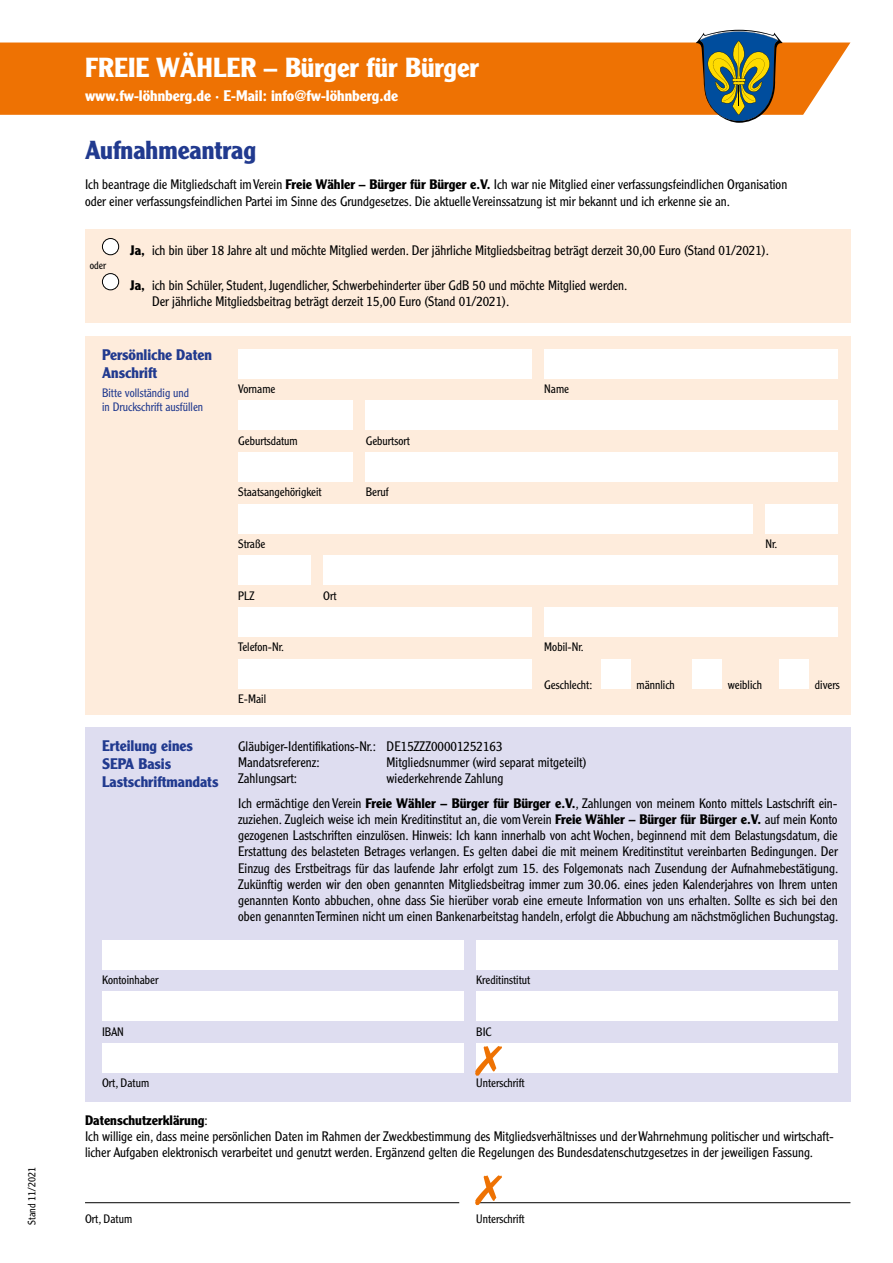
<style>
.page{position:relative;width:893px;height:1263px;background:#fff}
.page>*{position:absolute;margin:0;border:0;box-sizing:border-box;transform-origin:0 0}
.t1{font:700 27px "Clearface Gothic LH";color:#fff}
.t2{font:700 25.5px "Clearface Gothic LH";color:#213a8f}
.t3{font:700 15px/18px "Clearface Gothic LH";color:#213a8f}
.t4{font:700 15px "Clearface Gothic LH";color:#fff}
.t5{font:300 13.5px/16.2px "Clearface Gothic LH";color:#000}
.t6{font:300 12px "Clearface Gothic LH";color:#000}
.t7{font:300 12px/14.4px "Clearface Gothic LH";color:#213a8f}
.t8{font:300 10.5px "Clearface Gothic LH";color:#000}
.s1{font-weight:700}
</style>
<div class="page">
<div style="left:85px;top:230px;width:765px;height:93px;background:#feecdc"></div>
<div style="left:85px;top:336px;width:765px;height:378px;background:#feecdc"></div>
<div style="left:85px;top:727px;width:765px;height:374px;background:#deddf0"></div>
<div style="left:102px;top:238px;width:17px;height:17px;background:#fff;border-radius:50%"></div>
<div style="left:102px;top:238px;width:17px;height:17px;border:1px solid #000;border-radius:50%"></div>
<div style="left:238px;top:349px;width:293px;height:29px;background:#fff"></div>
<div style="left:544px;top:349px;width:294px;height:29px;background:#fff"></div>
<div style="left:238px;top:400px;width:115px;height:30px;background:#fff"></div>
<div style="left:366px;top:400px;width:472px;height:30px;background:#fff"></div>
<div style="left:238px;top:452px;width:115px;height:30px;background:#fff"></div>
<div style="left:366px;top:452px;width:472px;height:30px;background:#fff"></div>
<div style="left:238px;top:504px;width:515px;height:29px;background:#fff"></div>
<div style="left:765px;top:504px;width:73px;height:29px;background:#fff"></div>
<div style="left:238px;top:555px;width:72px;height:30px;background:#fff"></div>
<div style="left:323px;top:555px;width:515px;height:30px;background:#fff"></div>
<div style="left:238px;top:607px;width:293px;height:30px;background:#fff"></div>
<div style="left:544px;top:607px;width:294px;height:30px;background:#fff"></div>
<div style="left:238px;top:659px;width:293px;height:29px;background:#fff"></div>
<div style="left:601px;top:659px;width:30px;height:29px;background:#fff"></div>
<div style="left:692px;top:659px;width:30px;height:29px;background:#fff"></div>
<div style="left:779px;top:659px;width:30px;height:29px;background:#fff"></div>
<div style="left:102px;top:274px;width:17px;height:16px;background:#fff;border-radius:50%"></div>
<div style="left:102px;top:273px;width:17px;height:17px;border:1px solid #000;border-radius:50%"></div>
<div style="left:102px;top:940px;width:361px;height:29px;background:#fff"></div>
<div style="left:476px;top:940px;width:362px;height:29px;background:#fff"></div>
<div style="left:102px;top:991px;width:361px;height:30px;background:#fff"></div>
<div style="left:476px;top:991px;width:362px;height:30px;background:#fff"></div>
<div style="left:102px;top:1043px;width:361px;height:30px;background:#fff"></div>
<div style="left:476px;top:1043px;width:362px;height:30px;background:#fff"></div>
<hr style="left:85px;top:1202px;width:374px;height:1px;background:#000">
<hr style="left:476px;top:1202px;width:374px;height:1px;background:#000">
<svg style="left:475px;top:1175px;width:27px;height:30px"></svg>
<svg style="left:475px;top:1046px;width:27px;height:30px"></svg>
<div style="left:0;top:43px;width:850px;height:72px;background:#ee7203"></div>
<svg style="left:696px;top:30px;width:87px;height:93px;background:#787d5e"></svg>
<p class="t8" style="left:25px;top:1225px;width:59px;rotate:-90deg">Stand 11/2021</p>
<h1 class="t1" style="left:85px;top:52px;width:395px">FREIE WÄHLER – Bürger für Bürger</h1>
<p class="t4" style="left:85px;top:87px;width:314px">www.fw-löhnberg.de · E-Mail: info@fw-löhnberg.de</p>
<h2 class="t2" style="left:85px;top:136px;width:173px">Aufnahmeantrag</h2>
<p class="t5" style="left:85px;top:176px;width:704px">Ich beantrage die Mitgliedschaft im Verein <span class="s1">Freie Wähler – Bürger für Bürger e.V.</span> Ich war nie Mitglied einer verfassungsfeindlichen Organisation oder einer verfassungsfeindlichen Partei im Sinne des Grundgesetzes. Die aktuelle Vereinssatzung ist mir bekannt und ich erkenne sie an.</p>
<p class="t8" style="left:90px;top:259px;width:18px">oder</p>
<p class="t5" style="left:130px;top:242px;width:640px"><span class="s1">Ja,</span> ich bin über 18 Jahre alt und möchte Mitglied werden. Der jährliche Mitgliedsbeitrag beträgt derzeit 30,00 Euro (Stand 01/2021).</p>
<p class="t5" style="left:152px;top:277px;width:477px;text-indent:-22px"><span class="s1">Ja,</span> ich bin Schüler, Student, Jugendlicher, Schwerbehinderter über GdB 50 und möchte Mitglied werden.<br>Der jährliche Mitgliedsbeitrag beträgt derzeit 15,00 Euro (Stand 01/2021).</p>
<p class="t3" style="left:102px;top:346px;width:111px">Persönliche Daten<br>Anschrift</p>
<p class="t7" style="left:102px;top:385px;width:103px">Bitte vollständig und<br>in Druckschrift ausfüllen</p>
<p class="t6" style="left:238px;top:381px;width:39px">Vorname</p>
<p class="t6" style="left:544px;top:381px;width:26px">Name</p>
<p class="t6" style="left:238px;top:433px;width:61px">Geburtsdatum</p>
<p class="t6" style="left:366px;top:433px;width:46px">Geburtsort</p>
<p class="t6" style="left:238px;top:485px;width:85px">Staatsangehörigkeit</p>
<p class="t6" style="left:366px;top:485px;width:24px">Beruf</p>
<p class="t6" style="left:238px;top:536px;width:29px">Straße</p>
<p class="t6" style="left:765px;top:536px;width:13px">Nr.</p>
<p class="t6" style="left:238px;top:588px;width:18px">PLZ</p>
<p class="t6" style="left:323px;top:588px;width:15px">Ort</p>
<p class="t6" style="left:238px;top:640px;width:47px">Telefon-Nr.</p>
<p class="t6" style="left:544px;top:640px;width:41px">Mobil-Nr.</p>
<p class="t6" style="left:544px;top:677px;width:49px">Geschlecht:</p>
<p class="t6" style="left:636px;top:677px;width:40px">männlich</p>
<p class="t6" style="left:728px;top:677px;width:36px">weiblich</p>
<p class="t6" style="left:815px;top:677px;width:26px">divers</p>
<p class="t6" style="left:238px;top:691px;width:29px">E-Mail</p>
<p class="t3" style="left:102px;top:737px;width:118px">Erteilung eines<br>SEPA Basis<br>Lastschriftmandats</p>
<p class="t5" style="left:238px;top:738px;width:266px">Gläubiger-Identifikations-Nr.: DE15ZZZ00001252163<br>Mandatsreferenz:</p>
<p class="t5" style="left:387px;top:754px;width:201px">Mitgliedsnummer (wird separat mitgeteilt)</p>
<p class="t5" style="left:238px;top:770px;width:60px">Zahlungsart:</p>
<p class="t5" style="left:238px;top:766px;width:601px;line-height:24.8px;text-indent:149px">wiederkehrende Zahlung<br>Ich ermächtige den Verein <span class="s1">Freie Wähler – Bürger für Bürger e.V.</span>, Zahlungen von meinem Konto mittels Lastschrift ein-</p>
<p class="t5" style="left:238px;top:811px;width:602px;text-align:justify">zuziehen. Zugleich weise ich mein Kreditinstitut an, die vom Verein <span class="s1">Freie Wähler – Bürger für Bürger e.V.</span> auf mein Konto gezogenen Lastschriften einzulösen. Hinweis: Ich kann innerhalb von acht Wochen, beginnend mit dem Belastungsdatum, die Erstattung des belasteten Betrages verlangen. Es gelten dabei die mit meinem Kreditinstitut vereinbarten Bedingungen. Der Einzug des Erstbeitrags für das laufende Jahr erfolgt zum 15. des Folgemonats nach Zusendung der Aufnahmebestätigung.<br>Zukünftig werden wir den oben genannten Mitgliedsbeitrag immer zum 30.06. eines jeden Kalenderjahres von Ihrem unten genannten Konto abbuchen, ohne dass Sie hierüber vorab eine erneute Information von uns erhalten. Sollte es sich bei den oben genannten Terminen nicht um einen Bankenarbeitstag handeln, erfolgt die Abbuchung am nächstmöglichen Buchungstag.</p>
<p class="t6" style="left:102px;top:972px;width:58px">Kontoinhaber</p>
<p class="t6" style="left:476px;top:972px;width:55px">Kreditinstitut</p>
<p class="t6" style="left:102px;top:1024px;width:23px">IBAN</p>
<p class="t6" style="left:476px;top:1024px;width:17px">BIC</p>
<p class="t6" style="left:102px;top:1076px;width:49px">Ort, Datum</p>
<p class="t6" style="left:476px;top:1076px;width:50px">Unterschrift</p>
<p class="t5" style="left:85px;top:1112px;width:749px"><span class="s1">Datenschutzerklärung</span>:<br>Ich willige ein, dass meine persönlichen Daten im Rahmen der Zweckbestimmung des Mitgliedsverhältnisses und der Wahrnehmung politischer und wirtschaft&shy;licher Aufgaben elektronisch verarbeitet und genutzt werden. Ergänzend gelten die Regelungen des Bundesdatenschutzgesetzes in der jeweiligen Fassung.</p>
<p class="t6" style="left:85px;top:1211px;width:49px">Ort, Datum</p>
<p class="t6" style="left:476px;top:1211px;width:50px">Unterschrift</p>
</div>
